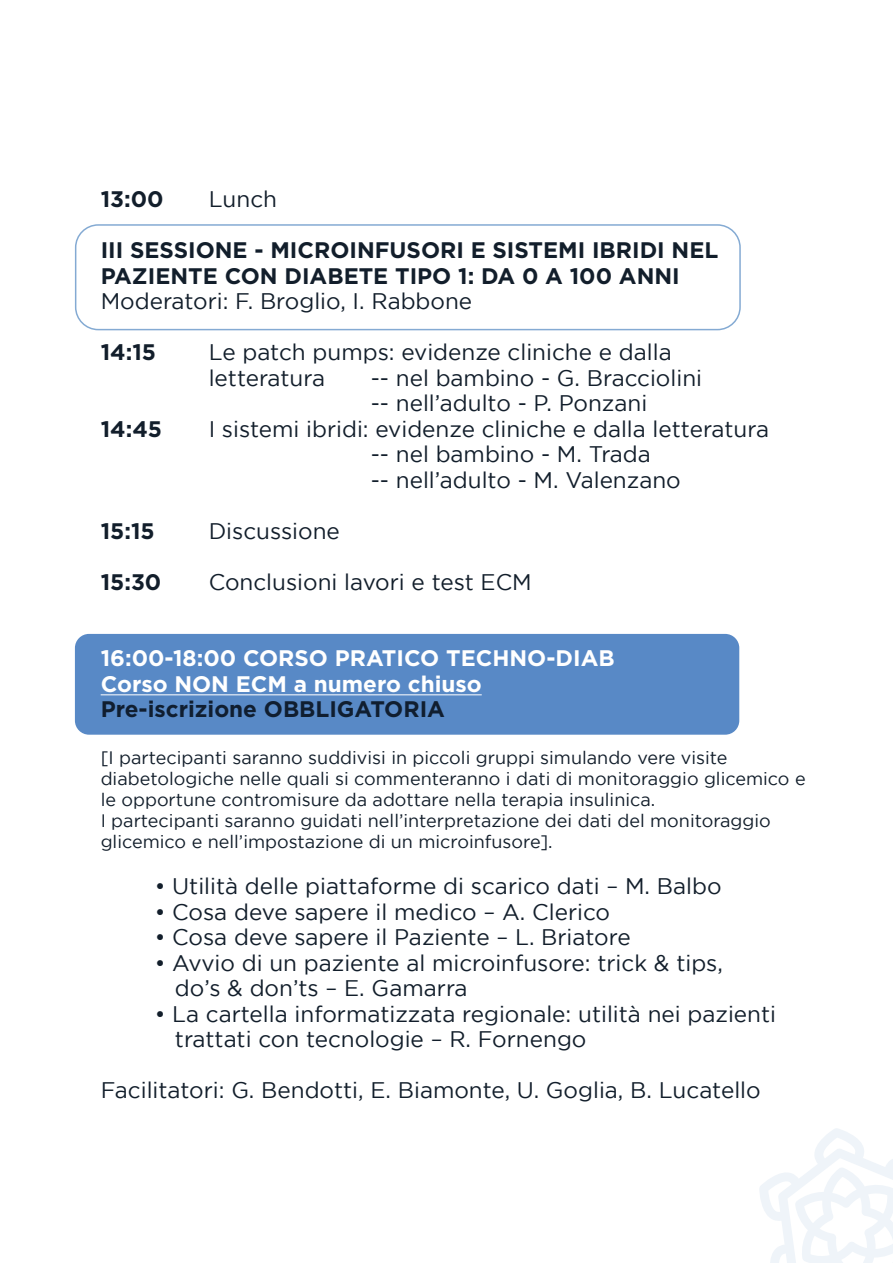
<style>
.page{position:relative;width:893px;height:1263px;background:#fff}
.page>*{position:absolute;margin:0;border:0;box-sizing:border-box;transform-origin:0 0}
.t1{font:22.5px/25.5px "Gotham";color:#121e2b}
.t2{font:700 22.5px/25.5px "Gotham";color:#121e2b}
.t3{font:700 22.5px/25.5px "Gotham";color:#fff}
.t4{font:700 22.5px "Gotham";color:#101e30}
.t5{font:18px/21px "Gotham";color:#121e2b}
</style>
<div class="page">
<svg style="left:759px;top:1128px;width:134px;height:135px"></svg>
<div style="left:75px;top:634px;width:664px;height:101px;background:#5889c6;border-radius:14px"></div>
<svg style="left:75px;top:224px;width:666px;height:106px"></svg>
<hr style="left:101px;top:694px;width:381px;height:1px;background:#fff">
<p class="t2" style="left:101px;top:186px;width:64px">13:00</p>
<p class="t1" style="left:209px;top:186px;width:70px">Lunch</p>
<p class="t2" style="left:101px;top:237px;width:619px">III SESSIONE - MICROINFUSORI E SISTEMI IBRIDI NEL<br>PAZIENTE CON DIABETE TIPO 1: DA 0 A 100 ANNI</p>
<p class="t1" style="left:101px;top:288px;width:373px">Moderatori: F. Broglio, I. Rabbone</p>
<p class="t2" style="left:101px;top:339px;width:57px">14:15</p>
<p class="t1" style="left:209px;top:339px;width:465px">Le patch pumps: evidenze cliniche e dalla letteratura</p>
<p class="t1" style="left:371px;top:365px;width:333px">-- nel bambino - G. Bracciolini -- nell’adulto - P. Ponzani</p>
<p class="t2" style="left:101px;top:415px;width:63px">14:45</p>
<p class="t1" style="left:371px;top:416px;width:400px;text-indent:-162px">I sistemi ibridi: evidenze cliniche e dalla letteratura -- nel bambino - M. Trada<br>-- nell’adulto - M. Valenzano</p>
<p class="t2" style="left:101px;top:517px;width:55px">15:15</p>
<p class="t1" style="left:209px;top:518px;width:133px">Discussione</p>
<p class="t2" style="left:101px;top:568px;width:62px">15:30</p>
<p class="t1" style="left:209px;top:569px;width:325px">Conclusioni lavori e test ECM</p>
<p class="t3" style="left:101px;top:645px;width:515px">16:00-18:00 CORSO PRATICO TECHNO-DIAB<br>Corso NON ECM a numero chiuso</p>
<p class="t4" style="left:101px;top:696px;width:346px">Pre-iscrizione OBBLIGATORIA</p>
<p class="t5" style="left:101px;top:747px;width:706px">[I partecipanti saranno suddivisi in piccoli gruppi simulando vere visite diabetologiche nelle quali si commenteranno i dati di monitoraggio glicemico e le opportune contromisure da adottare nella terapia insulinica.<br>I partecipanti saranno guidati nell’interpretazione dei dati del monitoraggio glicemico e nell’impostazione di un microinfusore].</p>
<p class="t1" style="left:155px;top:873px;width:568px">• Utilità delle piattaforme di scarico dati – M. Balbo</p>
<p class="t1" style="left:155px;top:899px;width:457px">• Cosa deve sapere il medico – A. Clerico</p>
<p class="t1" style="left:155px;top:924px;width:477px">• Cosa deve sapere il Paziente – L. Briatore</p>
<p class="t1" style="left:175px;top:950px;width:550px;text-indent:-20px">• Avvio di un paziente al microinfusore: trick &amp; tips, do’s &amp; don’ts – E. Gamarra</p>
<p class="t1" style="left:175px;top:1001px;width:603px;text-indent:-20px">• La cartella informatizzata regionale: utilità nei pazienti trattati con tecnologie – R. Fornengo</p>
<p class="t1" style="left:101px;top:1077px;width:661px">Facilitatori: G. Bendotti, E. Biamonte, U. Goglia, B. Lucatello</p>
</div>
